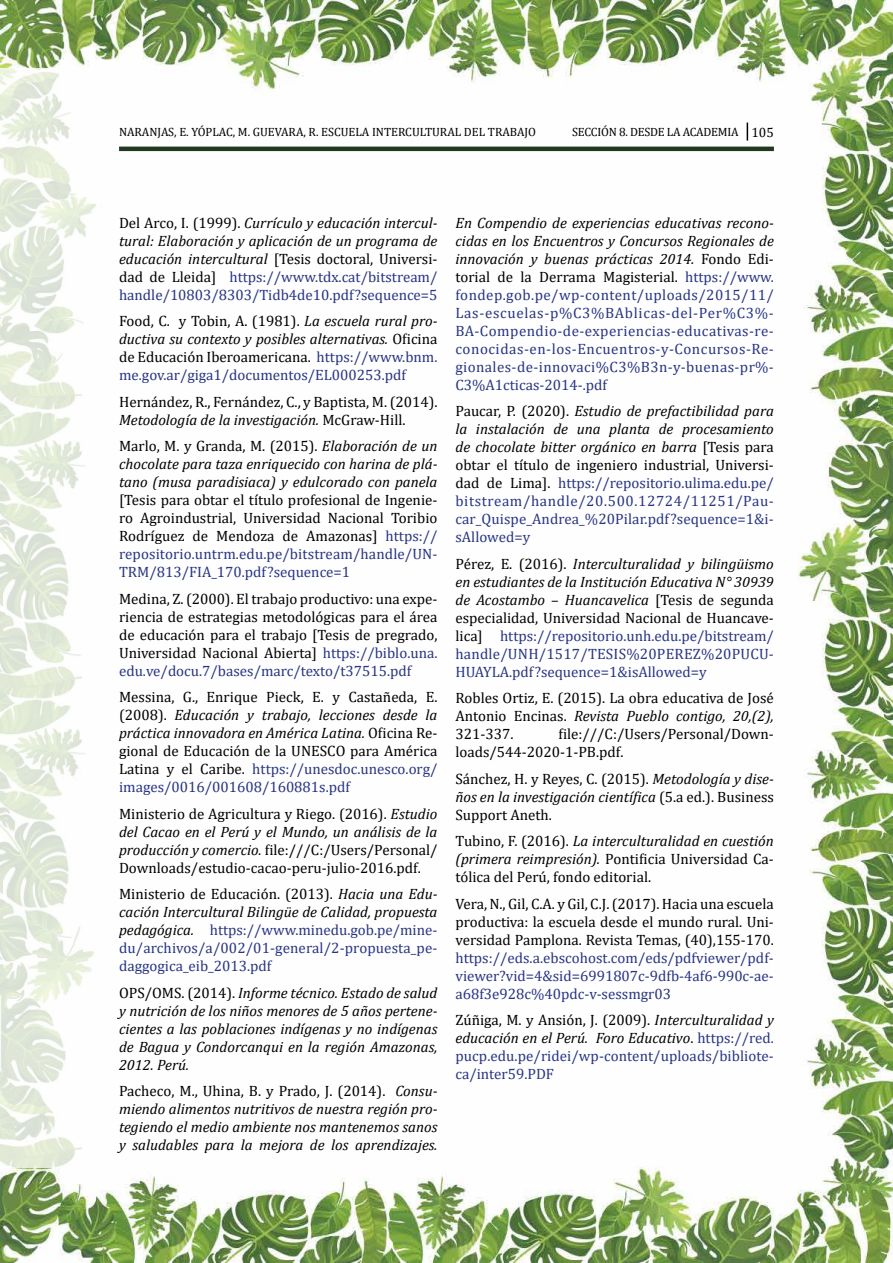
<style>
.page{position:relative;width:893px;height:1263px;background:#fff}
.page>*{position:absolute;margin:0;border:0;box-sizing:border-box;transform-origin:0 0}
.t1{font:15px/18px "Cambria";letter-spacing:.005em;color:#283583;text-align:justify}
.t2{font:15px/18px "Cambria";color:#000;text-align:justify}
.t3{font:italic 15px/18px "Cambria";color:#000;text-align:justify}
.t4{font:13.5px "Cambria";color:#000}
.t5{font:12px "Cambria";color:#000}
.t6{font:12px "Cambria";letter-spacing:-.02em;color:#000}
.s1{font-style:normal}
.s2{font-style:normal;color:#283583}
.s3{font-style:italic}
.s4{color:#283583}
.s5{color:#000}
.s6{font-style:italic;color:#000}
</style>
<div class="page">
<img style="left:0;top:0;width:892px;height:1263px">
<svg style="left:0;top:68px;width:101px;height:1099px"></svg>
<hr style="left:119px;top:147px;width:655px;height:4px;background:#223921">
<svg style="left:747px;top:123px;width:1px;height:18px"></svg>
<p class="t5" style="left:119px;top:125px;width:418px">NARANJAS, E. YÓPLAC, M. GUEVARA, R. ESCUELA INTERCULTURAL DEL TRABAJO</p>
<p class="t6" style="left:572px;top:125px;width:168px">SECCIÓN 8. DESDE LA ACADEMIA</p>
<p class="t4" style="left:751px;top:124px;width:24px">105</p>
<p class="t3" style="left:119px;top:213px;width:320px"><span class="s1">Del Arco, I. (1999).</span> Currículo y educación intercul&shy;tural: Elaboración y aplicación de un programa de educación intercultural <span class="s1">[Tesis doctoral, Universi&shy;dad de Lleida]</span> <span class="s2">https://www.tdx.cat/bitstream/ handle/10803/8303/Tidb4de10.pdf?sequence=5</span></p>
<p class="t3" style="left:119px;top:311px;width:320px"><span class="s1">Food, C. y Tobin, A. (1981).</span> La escuela rural pro&shy;ductiva su contexto y posibles alternativas. <span class="s1">Oficina de Educación Iberoamericana.</span> <span class="s2">https://www.bnm. me.gov.ar/giga1/documentos/EL000253.pdf</span></p>
<p class="t2" style="left:119px;top:393px;width:320px">Hernández, R., Fernández, C., y Baptista, M. (2014).<br><span class="s3">Metodología de la investigación.</span> McGraw-Hill.</p>
<p class="t3" style="left:119px;top:436px;width:320px"><span class="s1">Marlo, M. y Granda, M. (2015).</span> Elaboración de un chocolate para taza enriquecido con harina de plá&shy;tano (musa paradisiaca) y edulcorado con panela</p>
<p class="t2" style="left:119px;top:491px;width:320px">[Tesis para obtar el título profesional de Ingenie&shy;ro Agroindustrial, Universidad Nacional Toribio Rodríguez de Mendoza de Amazonas] <span class="s4">https:// repositorio.untrm.edu.pe/bitstream/handle/UN-TRM/813/FIA_170.pdf?sequence=1</span></p>
<p class="t2" style="left:119px;top:590px;width:320px">Medina, Z. (2000). El trabajo productivo: una expe&shy;riencia de estrategias metodológicas para el área de educación para el trabajo [Tesis de pregrado, Universidad Nacional Abierta] <span class="s4">https://biblo.una. edu.ve/docu.7/bases/marc/texto/t37515.pdf</span></p>
<p class="t2" style="left:119px;top:688px;width:320px">Messina, G., Enrique Pieck, E. y Castañeda, E. (2008). <span class="s3">Educación y trabajo, lecciones desde la práctica innovadora en América Latina.</span> Oficina Re&shy;gional de Educación de la UNESCO para América Latina y el Caribe. <span class="s4">https://unesdoc.unesco.org/ images/0016/001608/160881s.pdf</span></p>
<p class="t2" style="left:119px;top:805px;width:320px">Ministerio de Agricultura y Riego. (2016). <span class="s3">Estudio del Cacao en el Perú y el Mundo, un análisis de la producción y comercio.</span> file:///C:/Users/Personal/ Downloads/estudio-cacao-peru-julio-2016.pdf.</p>
<p class="t1" style="left:119px;top:885px;width:320px"><span class="s5">Ministerio de Educación. (2013).</span> <span class="s6">Hacia una Edu&shy;cación Intercultural Bilingüe de Calidad, propuesta pedagógica.</span> https://www.minedu.gob.pe/mine&shy;du/archivos/a/002/01-general/2-propuesta_pe&shy;daggogica_eib_2013.pdf</p>
<p class="t3" style="left:119px;top:983px;width:320px"><span class="s1">OPS/OMS. (2014).</span> Informe técnico. Estado de salud y nutrición de los niños menores de 5 años pertene&shy;cientes a las poblaciones indígenas y no indígenas de Bagua y Condorcanqui en la región Amazonas, 2012. Perú.</p>
<p class="t3" style="left:119px;top:1081px;width:320px"><span class="s1">Pacheco, M., Uhina, B. y Prado, J. (2014).</span> Consu&shy;miendo alimentos nutritivos de nuestra región pro&shy;tegiendo el medio ambiente nos mantenemos sanos y saludables para la mejora de los aprendizajes.</p>
<p class="t1" style="left:455px;top:214px;width:320px"><span class="s6">En Compendio de experiencias educativas recono&shy;cidas en los Encuentros y Concursos Regionales de innovación y buenas prácticas 2014.</span> <span class="s5">Fondo Edi&shy;torial de la Derrama Magisterial.</span> https://www. fondep.gob.pe/wp-content/uploads/2015/11/ Las-escuelas-p%C3%BAblicas-del-Per%C3%- BA-Compendio-de-experiencias-educativas-re&shy;conocidas-en-los-Encuentros-y-Concursos-Re&shy;gionales-de-innovaci%C3%B3n-y-buenas-pr%- C3%A1cticas-2014-.pdf</p>
<p class="t1" style="left:455px;top:402px;width:320px"><span class="s5">Paucar, P. (2020).</span> <span class="s6">Estudio de prefactibilidad para la instalación de una planta de procesamiento de chocolate bitter orgánico en barra</span> <span class="s5">[Tesis para obtar el título de ingeniero industrial, Universi&shy;dad de Lima].</span> https://repositorio.ulima.edu.pe/ bitstream/handle/20.500.12724/11251/Pau&shy;car_Quispe_Andrea_%20Pilar.pdf?sequence=1&amp;i&shy;sAllowed=y</p>
<p class="t1" style="left:455px;top:555px;width:320px"><span class="s5">Pérez, E. (2016).</span> <span class="s6">Interculturalidad y bilingüismo en estudiantes de la Institución Educativa N° 30939 de Acostambo – Huancavelica</span> <span class="s5">[Tesis de segunda especialidad, Universidad Nacional de Huancave&shy;lica]</span> https://repositorio.unh.edu.pe/bitstream/ handle/UNH/1517/TESIS%20PEREZ%20PUCU-HUAYLA.pdf?sequence=1&amp;isAllowed=y</p>
<p class="t2" style="left:455px;top:689px;width:320px">Robles Ortiz, E. (2015). La obra educativa de José Antonio Encinas. <span class="s3">Revista Pueblo contigo, 20,(2), </span>321-337.</p>
<p class="t2" style="left:455px;top:725px;width:320px;text-indent:103px">file:///C:/Users/Personal/Down&shy;loads/544-2020-1-PB.pdf.</p>
<p class="t2" style="left:455px;top:770px;width:320px">Sánchez, H. y Reyes, C. (2015). <span class="s3">Metodología y dise&shy;ños en la investigación científica</span> (5.a ed.). Business Support Aneth.</p>
<p class="t2" style="left:455px;top:832px;width:320px">Tubino, F. (2016). <span class="s3">La interculturalidad en cuestión (primera reimpresión).</span> Pontificia Universidad Ca&shy;tólica del Perú, fondo editorial.</p>
<p class="t2" style="left:455px;top:895px;width:320px">Vera, N., Gil, C.A. y Gil, C.J. (2017). Hacia una escuela productiva: la escuela desde el mundo rural. Uni&shy;versidad Pamplona. Revista Temas, (40),155-170.</p>
<p class="t1" style="left:455px;top:949px;width:320px">https://eds.a.ebscohost.com/eds/pdfviewer/pdf&shy;viewer?vid=4&amp;sid=6991807c-9dfb-4af6-990c-ae&shy;a68f3e928c%40pdc-v-sessmgr03</p>
<p class="t1" style="left:455px;top:1011px;width:320px"><span class="s5">Zúñiga, M. y Ansión, J. (2009).</span> <span class="s6">Interculturalidad y educación en el Perú. Foro Educativo</span><span class="s5">.</span> https://red. pucp.edu.pe/ridei/wp-content/uploads/bibliote&shy;ca/inter59.PDF</p>
</div>
